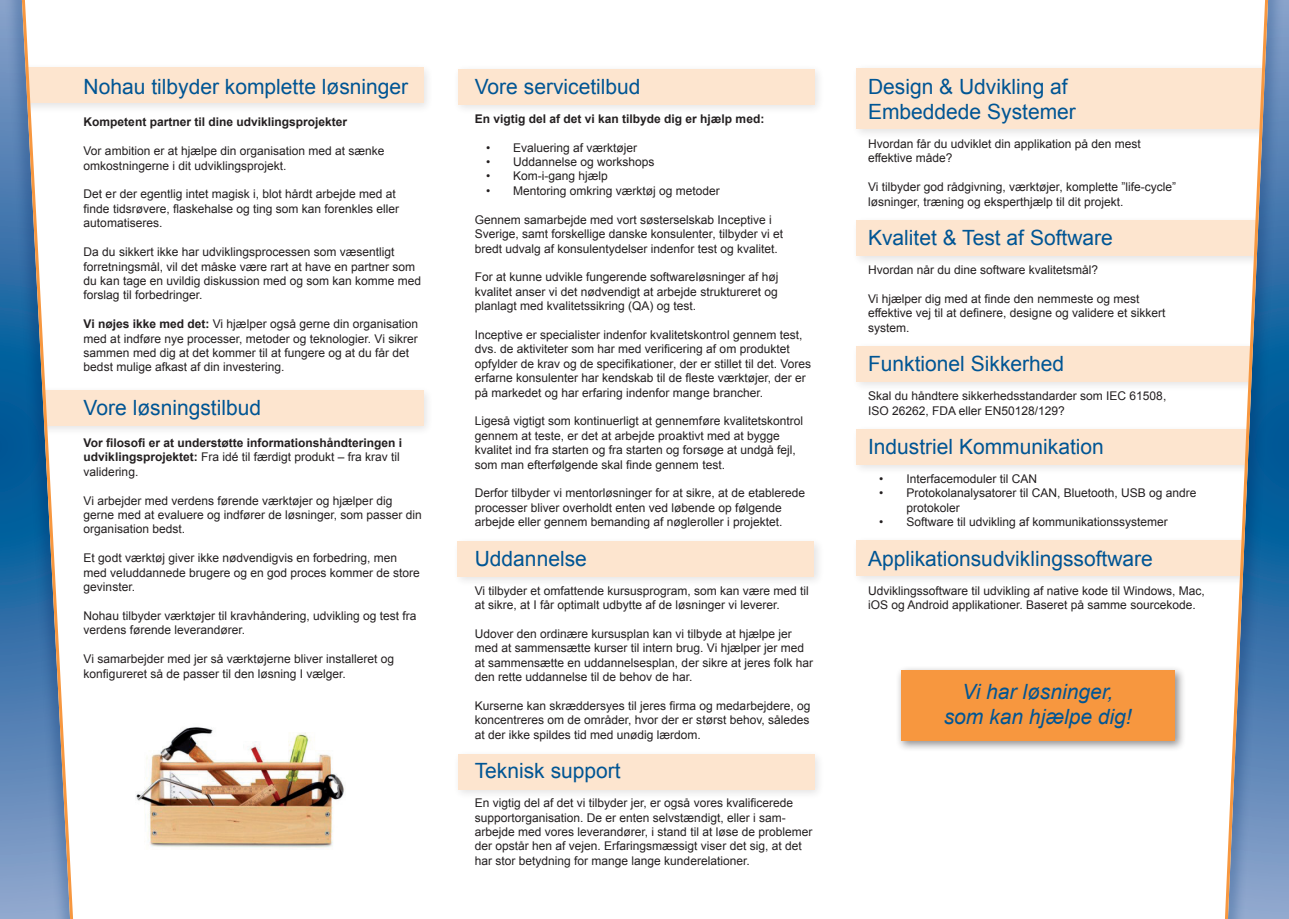
<style>
.page{position:relative;width:1289px;height:919px;background:#fff}
.page>*{position:absolute;margin:0;border:0;box-sizing:border-box;transform-origin:0 0}
.t1{font:21px/25.2px "Arial";color:#005594}
.t2{font:italic 21px/25.2px "Arial";color:#005594;text-align:center}
.t3{font:12px/14.4px "Arial";color:#231f20}
.t4{font:700 12px/14.4px "Arial";color:#231f20}
.s1{font-weight:700}
.s2{font-weight:400}
</style>
<div class="page">
<div style="left:850px;top:535px;width:438px;height:52px;background:#231f20;opacity:.5"></div>
<div style="left:856px;top:540px;width:432px;height:35px;background:#fde5cf"></div>
<div style="left:0;top:63px;width:434px;height:51px;background:#231f20;opacity:.5"></div>
<div style="left:0;top:68px;width:423px;height:35px;background:#fde5cf"></div>
<div style="left:850px;top:63px;width:438px;height:77px;background:#231f20;opacity:.5"></div>
<div style="left:856px;top:68px;width:432px;height:61px;background:#fde5cf"></div>
<div style="left:850px;top:216px;width:438px;height:51px;background:#231f20;opacity:.5"></div>
<div style="left:856px;top:221px;width:432px;height:35px;background:#fde5cf"></div>
<div style="left:850px;top:424px;width:438px;height:52px;background:#231f20;opacity:.5"></div>
<div style="left:856px;top:429px;width:432px;height:35px;background:#fde5cf"></div>
<div style="left:452px;top:64px;width:373px;height:51px;background:#231f20;opacity:.5"></div>
<div style="left:458px;top:69px;width:356px;height:35px;background:#fde5cf"></div>
<div style="left:452px;top:535px;width:373px;height:52px;background:#231f20;opacity:.5"></div>
<div style="left:457px;top:541px;width:356px;height:35px;background:#fde5cf"></div>
<div style="left:452px;top:748px;width:373px;height:52px;background:#231f20;opacity:.5"></div>
<div style="left:458px;top:754px;width:356px;height:35px;background:#fde5cf"></div>
<div style="left:895px;top:664px;width:290px;height:88px;background:#231f20;opacity:.5"></div>
<div style="left:900px;top:670px;width:274px;height:71px;background:#f7973f"></div>
<div style="left:0;top:385px;width:434px;height:52px;background:#231f20;opacity:.5"></div>
<div style="left:0;top:390px;width:423px;height:35px;background:#fde5cf"></div>
<div style="left:850px;top:341px;width:438px;height:51px;background:#231f20;opacity:.5"></div>
<div style="left:856px;top:346px;width:432px;height:35px;background:#fde5cf"></div>
<svg style="left:1213px;top:0;width:75px;height:918px"></svg>
<svg style="left:1217px;top:0;width:66px;height:918px"></svg>
<svg style="left:0;top:0;width:85px;height:918px"></svg>
<svg style="left:4px;top:0;width:77px;height:918px"></svg>
<img style="left:136px;top:727px;width:209px;height:121px">
<h1 class="t1" style="left:84px;top:74px;width:326px">Nohau tilbyder komplette løsninger</h1>
<p class="t4" style="left:84px;top:115px;width:265px">Kompetent partner til dine udviklingsprojekter</p>
<p class="t3" style="left:84px;top:144px;width:302px">Vor ambition er at hjælpe din organisation med at sænke omkostningerne i dit udviklingsprojekt.</p>
<p class="t3" style="left:84px;top:187px;width:317px">Det er der egentlig intet magisk i, blot hårdt arbejde med at finde tidsrøvere, flaskehalse og ting som kan forenkles eller automatiseres.</p>
<p class="t3" style="left:84px;top:245px;width:339px">Da du sikkert ikke har udviklingsprocessen som væsentligt forretningsmål, vil det måske være rart at have en partner som du kan tage en uvildig diskussion med og som kan komme med forslag til forbedringer.</p>
<p class="t3" style="left:84px;top:317px;width:336px"><span class="s1">Vi nøjes ikke med det:</span> Vi hjælper også gerne din organisation med at indføre nye processer, metoder og teknologier. Vi sikrer sammen med dig at det kommer til at fungere og at du får det bedst mulige afkast af din investering.</p>
<h1 class="t1" style="left:84px;top:395px;width:179px">Vore løsningstilbud</h1>
<p class="t4" style="left:84px;top:436px;width:320px">Vor filosofi er at understøtte informationshåndteringen i udviklingsprojektet: <span class="s2">Fra idé til færdigt produkt – fra krav til validering.</span></p>
<p class="t3" style="left:84px;top:493px;width:340px">Vi arbejder med verdens førende værktøjer og hjælper dig gerne med at evaluere og indfører de løsninger, som passer din organisation bedst.</p>
<p class="t3" style="left:84px;top:551px;width:338px">Et godt værktøj giver ikke nødvendigvis en forbedring, men med veluddannede brugere og en god proces kommer de store gevinster.</p>
<p class="t3" style="left:84px;top:608px;width:334px">Nohau tilbyder værktøjer til kravhåndering, udvikling og test fra verdens førende leverandører.</p>
<p class="t3" style="left:84px;top:651px;width:312px">Vi samarbejder med jer så værktøjerne bliver installeret og konfigureret så de passer til den løsning I vælger.</p>
<h1 class="t1" style="left:475px;top:74px;width:167px">Vore servicetilbud</h1>
<p class="t4" style="left:475px;top:112px;width:291px">En vigtig del af det vi kan tilbyde dig er hjælp med:</p>
<p class="t3" style="left:486px;top:140px;width:153px">• Evaluering af værktøjer</p>
<p class="t3" style="left:486px;top:155px;width:170px">• Uddannelse og workshops</p>
<p class="t3" style="left:486px;top:169px;width:123px">• Kom-i-gang hjælp</p>
<p class="t3" style="left:486px;top:183px;width:235px">• Mentoring omkring værktøj og metoder</p>
<p class="t3" style="left:475px;top:212px;width:310px">Gennem samarbejde med vort søsterselskab Inceptive i<br>Sverige, samt forskellige danske konsulenter, tilbyder vi et bredt udvalg af konsulentydelser indenfor test og kvalitet.</p>
<p class="t3" style="left:475px;top:270px;width:305px;text-align:justify">For at kunne udvikle fungerende softwareløsninger af høj kvalitet anser vi det nødvendigt at arbejde struktureret og planlagt med kvalitetssikring (QA) og test.</p>
<p class="t3" style="left:475px;top:327px;width:338px">Inceptive er specialister indenfor kvalitetskontrol gennem test, dvs. de aktiviteter som har med verificering af om produktet opfylder de krav og de specifikationer, der er stillet til det. Vores erfarne konsulenter har kendskab til de fleste værktøjer, der er på markedet og har erfaring indenfor mange brancher.</p>
<p class="t3" style="left:475px;top:414px;width:330px">Ligeså vigtigt som kontinuerligt at gennemføre kvalitetskontrol gennem at teste, er det at arbejde proaktivt med at bygge kvalitet ind fra starten og fra starten og forsøge at undgå fejl, som man efterfølgende skal finde gennem test.</p>
<p class="t3" style="left:475px;top:486px;width:332px">Derfor tilbyder vi mentorløsninger for at sikre, at de etablerede processer bliver overholdt enten ved løbende op følgende arbejde eller gennem bemanding af nøgleroller i projektet.</p>
<h1 class="t1" style="left:475px;top:546px;width:114px">Uddannelse</h1>
<p class="t3" style="left:475px;top:583px;width:335px">Vi tilbyder et omfattende kursusprogram, som kan være med til at sikre, at I får optimalt udbytte af de løsninger vi leverer.</p>
<p class="t3" style="left:475px;top:626px;width:340px">Udover den ordinære kursusplan kan vi tilbyde at hjælpe jer med at sammensætte kurser til intern brug. Vi hjælper jer med at sammensætte en uddannelsesplan, der sikre at jeres folk har den rette uddannelse til de behov de har.</p>
<p class="t3" style="left:475px;top:698px;width:337px;text-align:justify">Kurserne kan skræddersyes til jeres firma og medarbejdere, og koncentreres om de områder, hvor der er størst behov, således at der ikke spildes tid med unødig lærdom.</p>
<h1 class="t1" style="left:475px;top:758px;width:147px">Teknisk support</h1>
<p class="t3" style="left:475px;top:795px;width:339px">En vigtig del af det vi tilbyder jer, er også vores kvalificerede supportorganisation. De er enten selvstændigt, eller i sam&shy;arbejde med vores leverandører, i stand til at løse de problemer der opstår hen af vejen. Erfaringsmæssigt viser det sig, at det har stor betydning for mange lange kunderelationer.</p>
<h1 class="t1" style="left:868px;top:74px;width:209px">Design &amp; Udvikling af<br>Embeddede Systemer</h1>
<p class="t3" style="left:868px;top:137px;width:274px">Hvordan får du udviklet din applikation på den mest effektive måde?</p>
<p class="t3" style="left:868px;top:180px;width:309px">Vi tilbyder god rådgivning, værktøjer, komplette ”life-cycle” løsninger, træning og eksperthjælp til dit projekt.</p>
<h1 class="t1" style="left:868px;top:225px;width:246px">Kvalitet &amp; Test af Software</h1>
<p class="t3" style="left:868px;top:263px;width:232px">Hvordan når du dine software kvalitetsmål?</p>
<p class="t3" style="left:868px;top:291px;width:299px">Vi hjælper dig med at finde den nemmeste og mest effektive vej til at definere, designe og validere et sikkert system.</p>
<h1 class="t1" style="left:868px;top:351px;width:198px">Funktionel Sikkerhed</h1>
<p class="t3" style="left:868px;top:389px;width:300px">Skal du håndtere sikkerhedsstandarder som IEC 61508,<br>ISO 26262, FDA eller EN50128/129?</p>
<h1 class="t1" style="left:868px;top:434px;width:237px">Industriel Kommunikation</h1>
<p class="t3" style="left:879px;top:471px;width:159px">• Interfacemoduler til CAN</p>
<p class="t3" style="left:906px;top:486px;width:292px;text-indent:-27px">• Protokolanalysatorer til CAN, Bluetooth, USB og andre protokoler</p>
<p class="t3" style="left:879px;top:515px;width:290px">• Software til udvikling af kommunikationssystemer</p>
<h1 class="t1" style="left:868px;top:546px;width:286px">Applikationsudviklingssoftware</h1>
<p class="t3" style="left:868px;top:583px;width:338px">Udviklingssoftware til udvikling af native kode til Windows, Mac, iOS og Android applikationer. Baseret på samme sourcekode.</p>
<h1 class="t2" style="left:943px;top:679px;width:189px">Vi har løsninger, som kan hjælpe dig!</h1>
</div>
